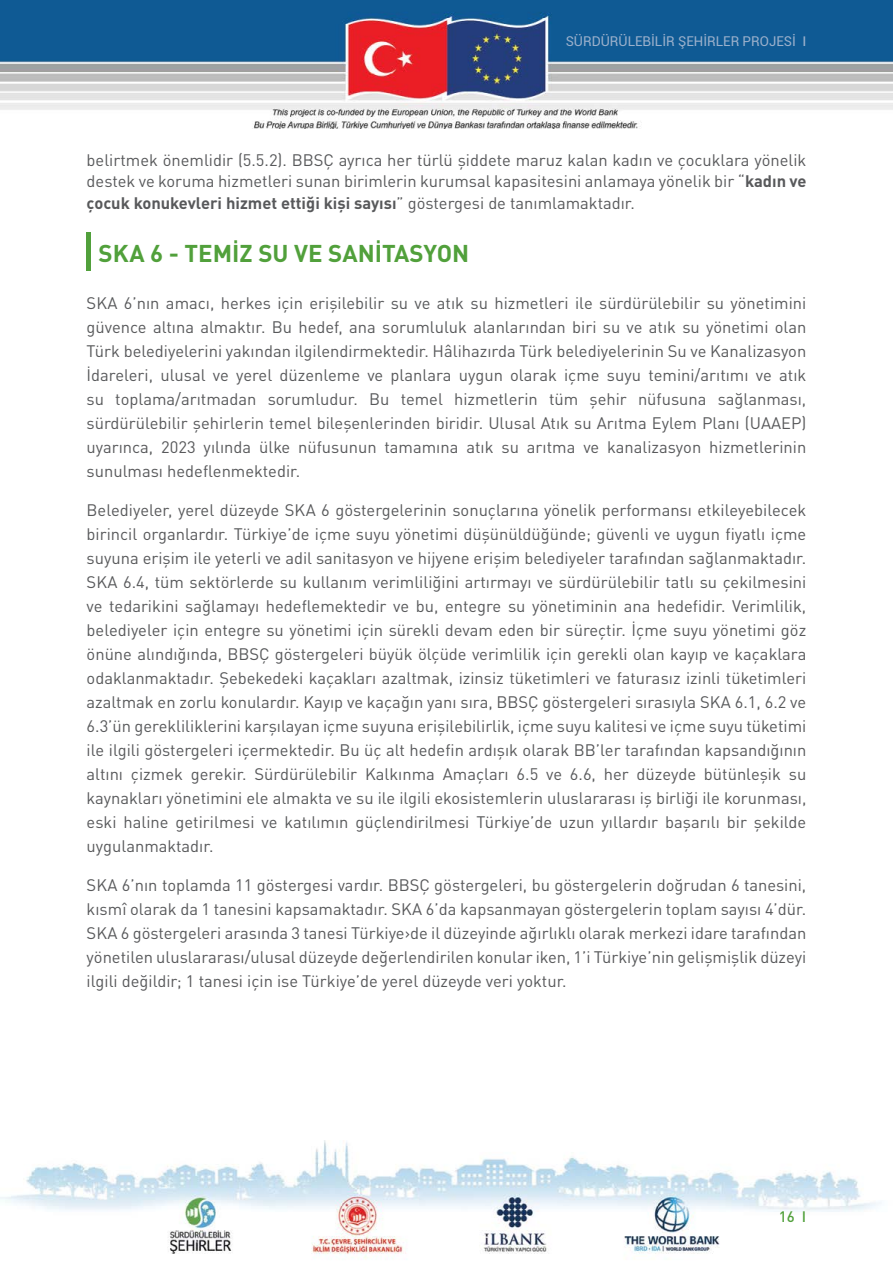
<style>
.page{position:relative;width:893px;height:1263px;background:#fff}
.page>*{position:absolute;margin:0;border:0;box-sizing:border-box;transform-origin:0 0}
.t1{font:700 24px "FFDIN";color:#51a03b}
.t2{font:16.5px/24px "FFDIN";color:#58595b;text-align:justify}
.t3{font:500 15px "FFDIN";color:#51a03b}
.t4{font:13.5px "Roboto";color:#9bb0cb}
.s1{font-family:"FFDIN";font-weight:500}
.s2{font-weight:700}
</style>
<div class="page">
<img style="left:0;top:0;width:893px;height:129px">
<img style="left:0;top:1140px;width:881px;height:119px">
<hr style="left:87px;top:232px;width:4px;height:39px;background:#51a03b">
<p class="t4" style="left:566px;top:32px;width:242px">SÜRDÜRÜLEBİLİR ŞEHİRLER PROJESİ <span class="s1">I</span></p>
<p class="t2" style="left:87px;top:148px;width:721px;line-height:21.5px">belirtmek önemlidir (5.5.2). BBSÇ ayrıca her türlü şiddete maruz kalan kadın ve çocuklara yönelik destek ve koruma hizmetleri sunan birimlerin kurumsal kapasitesini anlamaya yönelik bir “<span class="s2">kadın ve çocuk konukevleri hizmet ettiği kişi sayısı</span>” göstergesi de tanımlamaktadır.</p>
<h1 class="t1" style="left:99px;top:235px;width:372px">SKA 6 - TEMİZ SU VE SANİTASYON</h1>
<p class="t2" style="left:87px;top:290px;width:721px">SKA 6’nın amacı, herkes için erişilebilir su ve atık su hizmetleri ile sürdürülebilir su yönetimini güvence altına almaktır. Bu hedef, ana sorumluluk alanlarından biri su ve atık su yönetimi olan Türk belediyelerini yakından ilgilendirmektedir. Hâlihazırda Türk belediyelerinin Su ve Kanalizasyon İdareleri, ulusal ve yerel düzenleme ve planlara uygun olarak içme suyu temini/arıtımı ve atık su toplama/arıtmadan sorumludur. Bu temel hizmetlerin tüm şehir nüfusuna sağlanması, sürdürülebilir şehirlerin temel bileşenlerinden biridir. Ulusal Atık su Arıtma Eylem Planı (UAAEP) uyarınca, 2023 yılında ülke nüfusunun tamamına atık su arıtma ve kanalizasyon hizmetlerinin sunulması hedeflenmektedir.</p>
<p class="t2" style="left:87px;top:497px;width:721px">Belediyeler, yerel düzeyde SKA 6 göstergelerinin sonuçlarına yönelik performansı etkileyebilecek birincil organlardır. Türkiye’de içme suyu yönetimi düşünüldüğünde; güvenli ve uygun fiyatlı içme suyuna erişim ile yeterli ve adil sanitasyon ve hijyene erişim belediyeler tarafından sağlanmaktadır.<br>SKA 6.4, tüm sektörlerde su kullanım verimliliğini artırmayı ve sürdürülebilir tatlı su çekilmesini ve tedarikini sağlamayı hedeflemektedir ve bu, entegre su yönetiminin ana hedefidir. Verimlilik, belediyeler için entegre su yönetimi için sürekli devam eden bir süreçtir. İçme suyu yönetimi göz önüne alındığında, BBSÇ göstergeleri büyük ölçüde verimlilik için gerekli olan kayıp ve kaçaklara odaklanmaktadır. Şebekedeki kaçakları azaltmak, izinsiz tüketimleri ve faturasız izinli tüketimleri azaltmak en zorlu konulardır. Kayıp ve kaçağın yanı sıra, BBSÇ göstergeleri sırasıyla SKA 6.1, 6.2 ve 6.3’ün gerekliliklerini karşılayan içme suyuna erişilebilirlik, içme suyu kalitesi ve içme suyu tüketimi ile ilgili göstergeleri içermektedir. Bu üç alt hedefin ardışık olarak BB’ler tarafından kapsandığının altını çizmek gerekir. Sürdürülebilir Kalkınma Amaçları 6.5 ve 6.6, her düzeyde bütünleşik su kaynakları yönetimini ele almakta ve su ile ilgili ekosistemlerin uluslararası iş birliği ile korunması, eski haline getirilmesi ve katılımın güçlendirilmesi Türkiye’de uzun yıllardır başarılı bir şekilde uygulanmaktadır.</p>
<p class="t2" style="left:87px;top:872px;width:721px">SKA 6’nın toplamda 11 göstergesi vardır. BBSÇ göstergeleri, bu göstergelerin doğrudan 6 tanesini, kısmî olarak da 1 tanesini kapsamaktadır. SKA 6’da kapsanmayan göstergelerin toplam sayısı 4’dür.<br>SKA 6 göstergeleri arasında 3 tanesi Türkiye›de il düzeyinde ağırlıklı olarak merkezi idare tarafından yönetilen uluslararası/ulusal düzeyde değerlendirilen konular iken, 1’i Türkiye’nin gelişmişlik düzeyi ilgili değildir; 1 tanesi için ise Türkiye’de yerel düzeyde veri yoktur.</p>
<p class="t3" style="left:779px;top:1205px;width:29px">16 I</p>
</div>
